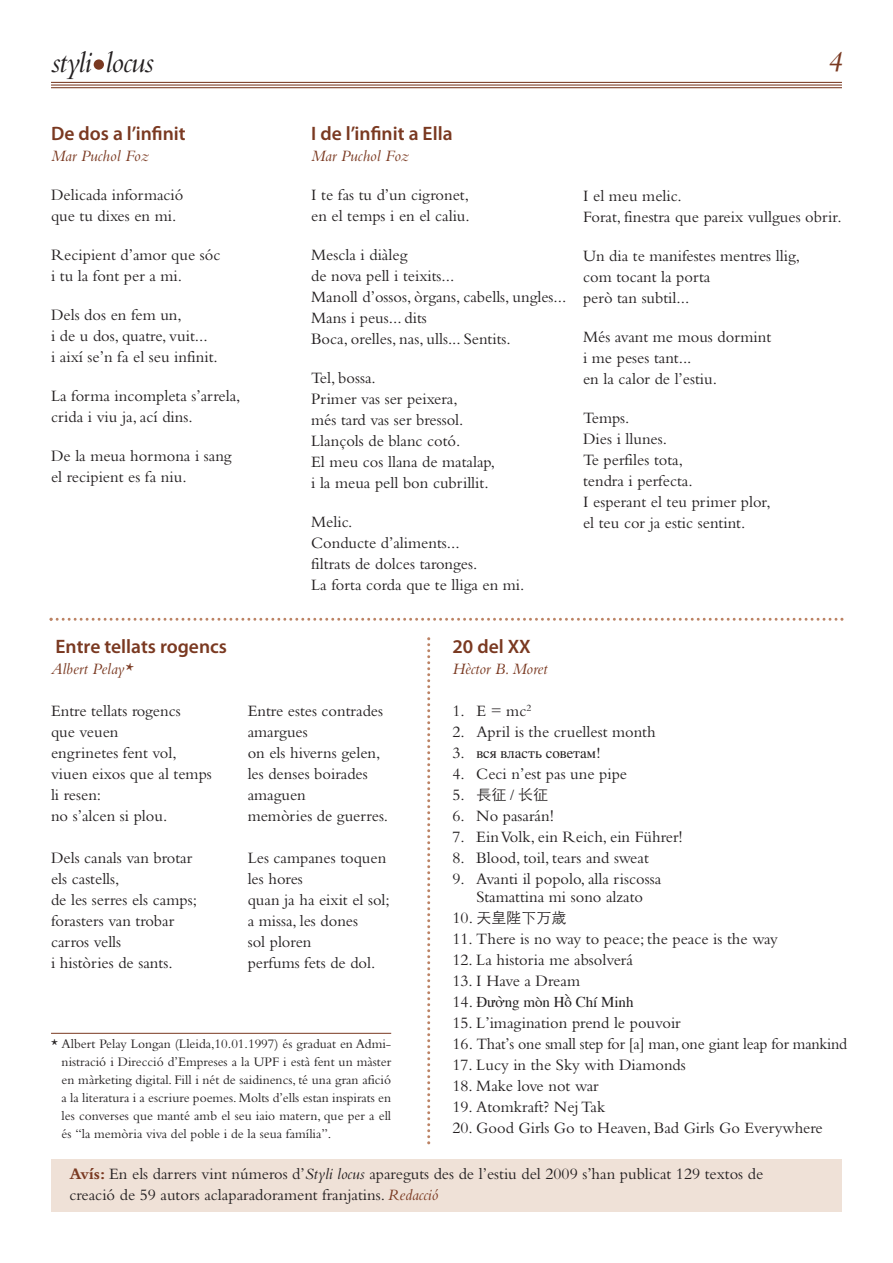
<style>
.page{position:relative;width:893px;height:1263px;background:#fff}
.page>*{position:absolute;margin:0;border:0;box-sizing:border-box;transform-origin:0 0}
.t1{font:italic 31.2px "Bembo";letter-spacing:-.025em;color:#231f20}
.t2{font:italic 30px "Bembo";color:#7a3921}
.t3{font:600 19.5px "Myriad Pro";color:#7a3921}
.t4{font:16.5px/21px "Bembo";color:#231f20}
.t5{font:italic 16.5px "Bembo";color:#7a3921}
.t6{font:15px "Times";color:#231f20}
.t7{font:300 15px "ST Heiti SC";color:#231f20}
.t8{font:13.5px/18px "Bembo";color:#231f20;text-align:justify}
.s1{font-family:"Bembo";font-size:16.5px}
.s2{font-family:"Bembo";font-weight:400;font-size:16.5px}
.s3{font-family:"Times";font-weight:400}
.s4{font-family:"Bembo Bold Os F";color:#7a3921}
.s5{font-style:italic}
.s6{font-style:italic;color:#7a3921}
</style>
<div class="page">
<div style="left:94px;top:59px;width:10px;height:11px;background:#7a3921;border-radius:50%"></div>
<hr style="left:51px;top:82px;width:791px;height:1px;background:#7a3921">
<hr style="left:51px;top:85px;width:791px;height:1px;background:#7a3921">
<hr style="left:51px;top:87px;width:791px;height:1px;background:#7a3921">
<svg style="left:427px;top:637px;width:3px;height:507px"></svg>
<svg style="left:50px;top:618px;width:793px;height:3px"></svg>
<hr style="left:51px;top:1033px;width:340px;height:1px;background:#7a3921">
<div style="left:51px;top:1159px;width:791px;height:53px;background:#efe1d7"></div>
<h1 class="t1" style="left:51px;top:51px;width:104px">styli locus</h1>
<h2 class="t2" style="left:827px;top:51px;width:17px">4</h2>
<p class="t3" style="left:51px;top:126px;width:136px">De dos a l’infinit</p>
<p class="t5" style="left:51px;top:150px;width:100px">Mar Puchol Foz</p>
<p class="t4" style="left:51px;top:186px;width:134px">Delicada informació que tu dixes en mi.</p>
<p class="t4" style="left:51px;top:246px;width:171px">Recipient d’amor que sóc i tu la font per a mi.</p>
<p class="t4" style="left:51px;top:306px;width:168px">Dels dos en fem un,<br>i de u dos, quatre, vuit...<br>i així se’n fa el seu infinit.</p>
<p class="t4" style="left:51px;top:387px;width:191px">La forma incompleta s’arrela, crida i viu ja, ací dins.</p>
<p class="t4" style="left:51px;top:447px;width:182px">De la meua hormona i sang el recipient es fa niu.</p>
<p class="t3" style="left:311px;top:126px;width:143px">I de l’infinit a Ella</p>
<p class="t5" style="left:311px;top:150px;width:100px">Mar Puchol Foz</p>
<p class="t4" style="left:311px;top:186px;width:160px">I te fas tu d’un cigronet, en el temps i en el caliu.</p>
<p class="t4" style="left:311px;top:246px;width:257px">Mescla i diàleg<br>de nova pell i teixits...<br>Manoll d’ossos, òrgans, cabells, ungles...<br>Mans i peus... dits<br>Boca, orelles, nas, ulls... Sentits.</p>
<p class="t4" style="left:311px;top:369px;width:186px">Tel, bossa.<br>Primer vas ser peixera,<br>més tard vas ser bressol.<br>Llançols de blanc cotó.<br>El meu cos llana de matalap, i la meua pell bon cubrillit.</p>
<p class="t4" style="left:311px;top:513px;width:215px">Melic.<br>Conducte d’aliments...<br>filtrats de dolces taronges.<br>La forta corda que te lliga en mi.</p>
<p class="t4" style="left:583px;top:187px;width:260px">I el meu melic.<br>Forat, finestra que pareix vullgues obrir.</p>
<p class="t4" style="left:583px;top:247px;width:218px">Un dia te manifestes mentres llig, com tocant la porta<br>però tan subtil...</p>
<p class="t4" style="left:583px;top:328px;width:190px">Més avant me mous dormint i me peses tant...<br>en la calor de l’estiu.</p>
<p class="t4" style="left:583px;top:409px;width:189px">Temps.<br>Dies i llunes.<br>Te perfiles tota,<br>tendra i perfecta.<br>I esperant el teu primer plor, el teu cor ja estic sentint.</p>
<p class="t3" style="left:56px;top:639px;width:173px">Entre tellats rogencs</p>
<p class="t5" style="left:51px;top:663px;width:83px">Albert Pelay*</p>
<p class="t4" style="left:51px;top:702px;width:162px">Entre tellats rogencs<br>que veuen<br>engrinetes fent vol, viuen eixos que al temps li resen:<br>no s’alcen si plou.</p>
<p class="t4" style="left:51px;top:849px;width:147px">Dels canals van brotar els castells,<br>de les serres els camps; forasters van trobar carros vells<br>i històries de sants.</p>
<p class="t4" style="left:248px;top:702px;width:142px">Entre estes contrades amargues<br>on els hiverns gelen, les denses boirades amaguen<br>memòries de guerres.</p>
<p class="t4" style="left:248px;top:849px;width:144px">Les campanes toquen les hores<br>quan ja ha eixit el sol; a missa, les dones<br>sol ploren<br>perfums fets de dol.</p>
<p class="t8" style="left:62px;top:1036px;width:331px;text-indent:-11px">* Albert Pelay Longan (Lleida,10.01.1997) és graduat en Admi&shy;nistració i Direcció d’Empreses a la UPF i està fent un màster en màrketing digital. Fill i nét de saidinencs, té una gran afició a la literatura i a escriure poemes. Molts d’ells estan inspirats en les converses que manté amb el seu iaio matern, que per a ell és “la memòria viva del poble i de la seua família”.</p>
<p class="t3" style="left:452px;top:639px;width:80px">20 del XX</p>
<p class="t5" style="left:452px;top:663px;width:97px">Hèctor B. Moret</p>
<p class="t4" style="left:452px;top:702px;width:80px">1. E = mc<sup>2</sup></p>
<p class="t4" style="left:452px;top:723px;width:205px">2. April is the cruellest month</p>
<p class="t6" style="left:452px;top:747px;width:150px"><span class="s1">3.</span> вся власть советам!</p>
<p class="t4" style="left:452px;top:765px;width:176px">4. Ceci n’est pas une pipe</p>
<p class="t7" style="left:452px;top:787px;width:97px"><span class="s2">5.</span> 長征 <span class="s3">/</span> 长征</p>
<p class="t4" style="left:452px;top:807px;width:103px">6. No pasarán!</p>
<p class="t4" style="left:452px;top:828px;width:232px">7. Ein Volk, ein Reich, ein Führer!</p>
<p class="t4" style="left:452px;top:849px;width:198px">8. Blood, toil, tears and sweat</p>
<p class="t4" style="left:452px;top:872px;width:210px;line-height:18px;text-align:center">9. Avanti il popolo, alla riscossa<br>Stamattina mi sono alzato</p>
<p class="t7" style="left:452px;top:910px;width:115px"><span class="s2">10.</span> 天皇陛下万歳</p>
<p class="t4" style="left:452px;top:930px;width:327px">11. There is no way to peace; the peace is the way</p>
<p class="t4" style="left:452px;top:951px;width:182px">12. La historia me absolverá</p>
<p class="t4" style="left:452px;top:972px;width:129px">13. I Have a Dream</p>
<p class="t6" style="left:452px;top:996px;width:183px"><span class="s1">14.</span> Đường mòn Hô Chí Minh</p>
<p class="t6" style="left:565px;top:992px;width:6px">`</p>
<p class="t4" style="left:452px;top:1014px;width:230px">15. L’imagination prend le pouvoir</p>
<p class="t4" style="left:452px;top:1035px;width:396px">16. That’s one small step for [a] man, one giant leap for mankind</p>
<p class="t4" style="left:452px;top:1056px;width:235px">17. Lucy in the Sky with Diamonds</p>
<p class="t4" style="left:452px;top:1077px;width:148px">18. Make love not war</p>
<p class="t4" style="left:452px;top:1098px;width:154px">19. Atomkraft? Nej Tak</p>
<p class="t4" style="left:452px;top:1119px;width:372px">20. Good Girls Go to Heaven, Bad Girls Go Everywhere</p>
<p class="t4" style="left:69px;top:1165px;width:695px"><span class="s4">Avís:</span> En els darrers vint números d’<span class="s5">Styli locus</span> apareguts des de l’estiu del 2009 s’han publicat 129 textos de creació de 59 autors aclaparadorament franjatins. <span class="s6">Redacció</span></p>
</div>
